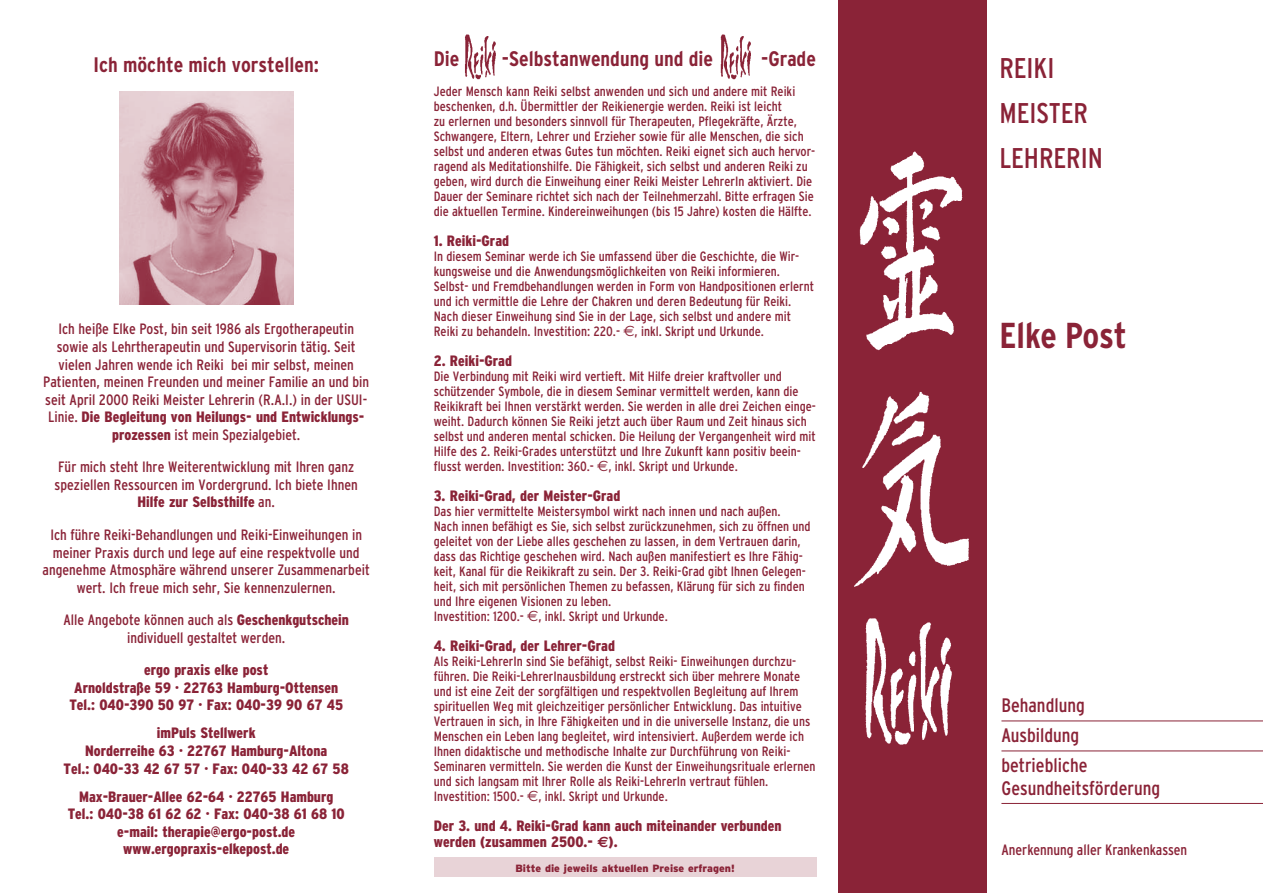
<style>
.page{position:relative;width:1263px;height:893px;background:#fff}
.page>*{position:absolute;margin:0;border:0;box-sizing:border-box;transform-origin:0 0}
.t1{font:700 condensed 36px "Interstate";letter-spacing:-.005em;color:#8a2337}
.t2{font:condensed 28.5px/45px "Interstate";color:#8a2337}
.t3{font:700 condensed 21px "Interstate";color:#8a2337}
.t4{font:condensed 19.5px/30px "Interstate";color:#8a2337}
.t5{font:condensed 15px/17.5px "Interstate";color:#8a2337;text-align:center}
.t6{font:900 condensed 15px/17.5px "Interstate";color:#8a2337;text-align:center}
.t7{font:condensed 13.5px/15px "Interstate";color:#8a2337}
.t8{font:900 10.5px "Interstate";color:#8a2337}
.s1{font-weight:900}
.s2{font-family:"Euro Sans";font-stretch:normal;font-size:15px}
.s3{font-family:"Euro Sans";font-weight:700;font-stretch:normal}
</style>
<div class="page">
<img style="left:119px;top:92px;width:174px;height:212px">
<img style="left:465px;top:34px;width:31px;height:46px">
<img style="left:720px;top:34px;width:31px;height:46px">
<div style="left:838px;top:0;width:148px;height:893px;background:#8a2337"></div>
<img style="left:854px;top:151px;width:115px;height:594px">
<hr style="left:1001px;top:721px;width:262px;height:1px;background:#8a2337">
<hr style="left:1001px;top:751px;width:262px;height:1px;background:#8a2337">
<hr style="left:1001px;top:803px;width:262px;height:1px;background:#8a2337">
<div style="left:434px;top:858px;width:382px;height:19px;background:#e8d3d7"></div>
<h3 class="t3" style="left:94px;top:53px;width:227px">Ich möchte mich vorstellen:</h3>
<p class="t5" style="left:43px;top:320px;width:328px">Ich heiße Elke Post, bin seit 1986 als Ergotherapeutin sowie als Lehrtherapeutin und Supervisorin tätig. Seit vielen Jahren wende ich Reiki bei mir selbst, meinen Patienten, meinen Freunden und meiner Familie an und bin seit April 2000 Reiki Meister Lehrerin (R.A.I.) in der USUI-Linie. <span class="s1">Die Begleitung von Heilungs- und Entwicklungs&shy;prozessen</span> ist mein Spezialgebiet.</p>
<p class="t5" style="left:55px;top:458px;width:305px">Für mich steht Ihre Weiterentwicklung mit Ihren ganz speziellen Ressourcen im Vordergrund. Ich biete Ihnen<br><span class="s1">Hilfe zur Selbsthilfe</span> an.</p>
<p class="t5" style="left:43px;top:526px;width:329px">Ich führe Reiki-Behandlungen und Reiki-Einweihungen in meiner Praxis durch und lege auf eine respektvolle und angenehme Atmosphäre während unserer Zusammenarbeit wert. Ich freue mich sehr, Sie kennenzulernen.</p>
<p class="t5" style="left:63px;top:611px;width:287px">Alle Angebote können auch als <span class="s1">Geschenkgutschein </span>individuell gestaltet werden.</p>
<p class="t6" style="left:69px;top:661px;width:275px">ergo praxis elke post<br>Arnoldstraße 59 · 22763 Hamburg-Ottensen<br>Tel.: 040-390 50 97 · Fax: 040-39 90 67 45</p>
<p class="t6" style="left:64px;top:724px;width:287px">imPuls Stellwerk<br>Norderreihe 63 · 22767 Hamburg-Altona<br>Tel.: 040-33 42 67 57 · Fax: 040-33 42 67 58</p>
<p class="t6" style="left:68px;top:787px;width:278px">Max-Brauer-Allee 62-64 · 22765 Hamburg Tel.: 040-38 61 62 62 · Fax: 040-38 61 68 10 e-mail: therapie@ergo-post.de www.ergopraxis-elkepost.de</p>
<h3 class="t3" style="left:434px;top:47px;width:27px">Die</h3>
<h3 class="t3" style="left:502px;top:47px;width:229px">-Selbstanwendung und die 4</h3>
<h3 class="t3" style="left:761px;top:47px;width:56px">-Grade</h3>
<p class="t7" style="left:434px;top:83px;width:383px">Jeder Mensch kann Reiki selbst anwenden und sich und andere mit Reiki beschenken, d.h. Übermittler der Reikienergie werden. Reiki ist leicht<br>zu erlernen und besonders sinnvoll für Therapeuten, Pflegekräfte, Ärzte, Schwangere, Eltern, Lehrer und Erzieher sowie für alle Menschen, die sich selbst und anderen etwas Gutes tun möchten. Reiki eignet sich auch hervor&shy;ragend als Meditationshilfe. Die Fähigkeit, sich selbst und anderen Reiki zu geben, wird durch die Einweihung einer Reiki Meister LehrerIn aktiviert. Die Dauer der Seminare richtet sich nach der Teilnehmerzahl. Bitte erfragen Sie die aktuellen Termine. Kindereinweihungen (bis 15 Jahre) kosten die Hälfte.</p>
<p class="t6" style="left:434px;top:232px;width:77px">1. Reiki-Grad</p>
<p class="t7" style="left:434px;top:248px;width:382px">In diesem Seminar werde ich Sie umfassend über die Geschichte, die Wir&shy;kungsweise und die Anwendungsmöglichkeiten von Reiki informieren.<br>Selbst- und Fremdbehandlungen werden in Form von Handpositionen erlernt und ich vermittle die Lehre der Chakren und deren Bedeutung für Reiki.<br>Nach dieser Einweihung sind Sie in der Lage, sich selbst und andere mit Reiki zu behandeln. Investition: 220.- <span class="s2">9</span>, inkl. Skript und Urkunde.</p>
<p class="t6" style="left:434px;top:352px;width:80px">2. Reiki-Grad</p>
<p class="t7" style="left:434px;top:368px;width:384px">Die Verbindung mit Reiki wird vertieft. Mit Hilfe dreier kraftvoller und schützender Symbole, die in diesem Seminar vermittelt werden, kann die Reikikraft bei Ihnen verstärkt werden. Sie werden in alle drei Zeichen einge&shy;weiht. Dadurch können Sie Reiki jetzt auch über Raum und Zeit hinaus sich selbst und anderen mental schicken. Die Heilung der Vergangenheit wird mit Hilfe des 2. Reiki-Grades unterstützt und Ihre Zukunft kann positiv beein&shy;flusst werden. Investition: 360.- <span class="s2">9</span>, inkl. Skript und Urkunde.</p>
<p class="t6" style="left:434px;top:487px;width:188px">3. Reiki-Grad, der Meister-Grad</p>
<p class="t7" style="left:434px;top:503px;width:378px">Das hier vermittelte Meistersymbol wirkt nach innen und nach außen.<br>Nach innen befähigt es Sie, sich selbst zurückzunehmen, sich zu öffnen und geleitet von der Liebe alles geschehen zu lassen, in dem Vertrauen darin, dass das Richtige geschehen wird. Nach außen manifestiert es Ihre Fähig&shy;keit, Kanal für die Reikikraft zu sein. Der 3. Reiki-Grad gibt Ihnen Gelegen&shy;heit, sich mit persönlichen Themen zu befassen, Klärung für sich zu finden und Ihre eigenen Visionen zu leben.<br>Investition: 1200.- <span class="s2">9</span>, inkl. Skript und Urkunde.</p>
<p class="t6" style="left:434px;top:637px;width:183px">4. Reiki-Grad, der Lehrer-Grad</p>
<p class="t7" style="left:434px;top:653px;width:383px">Als Reiki-LehrerIn sind Sie befähigt, selbst Reiki- Einweihungen durchzu&shy;führen. Die Reiki-LehrerInausbildung erstreckt sich über mehrere Monate und ist eine Zeit der sorgfältigen und respektvollen Begleitung auf Ihrem spirituellen Weg mit gleichzeitiger persönlicher Entwicklung. Das intuitive Vertrauen in sich, in Ihre Fähigkeiten und in die universelle Instanz, die uns Menschen ein Leben lang begleitet, wird intensiviert. Außerdem werde ich Ihnen didaktische und methodische Inhalte zur Durchführung von Reiki-Seminaren vermitteln. Sie werden die Kunst der Einweihungsrituale erlernen und sich langsam mit Ihrer Rolle als Reiki-LehrerIn vertraut fühlen.<br>Investition: 1500.- <span class="s2">9</span>, inkl. Skript und Urkunde.</p>
<p class="t6" style="left:434px;top:817px;width:349px;line-height:16.5px;text-align:left">Der 3. und 4. Reiki-Grad kann auch miteinander verbunden werden (zusammen 2500.- <span class="s3">9</span>).</p>
<p class="t8" style="left:515px;top:862px;width:221px">Bitte die jeweils aktuellen Preise erfragen!</p>
<h2 class="t2" style="left:999px;top:46px;width:105px">REIKI<br>MEISTER<br>LEHRERIN</h2>
<h1 class="t1" style="left:999px;top:316px;width:129px">Elke Post</h1>
<h3 class="t4" style="left:1001px;top:690px;width:88px">Behandlung<br>Ausbildung betriebliche</h3>
<h3 class="t4" style="left:1001px;top:772px;width:160px">Gesundheitsförderung</h3>
<p class="t5" style="left:1001px;top:840px;width:187px">Anerkennung aller Krankenkassen</p>
</div>
